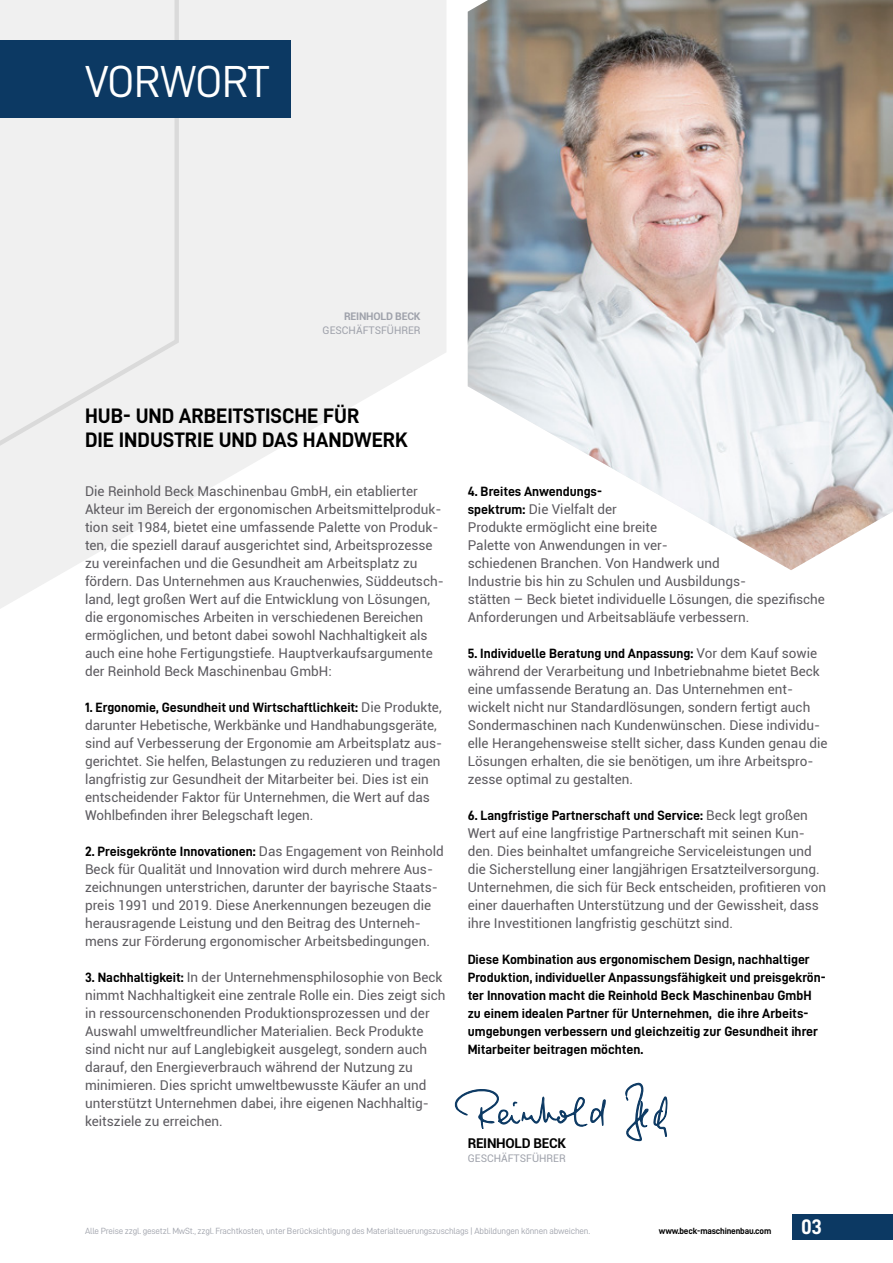
<style>
.page{position:relative;width:893px;height:1263px;background:#fff}
.page>*{position:absolute;margin:0;border:0;box-sizing:border-box;transform-origin:0 0}
.t1{font:45px "D DIN";letter-spacing:-.02em;color:#fff}
.t2{font:21px/24px "D DIN Bold";color:#000}
.t3{font:21px "D DIN Bold";color:#fff}
.t4{font:13.5px/18px "Roboto";color:#5d5b60}
.t5{font:13.5px/18px "D DIN Bold";color:#000}
.t6{font:700 13.5px "Roboto";letter-spacing:-.02em;color:#000}
.t7{font:10.5px "Roboto";color:#9fa2ab}
.t8{font:700 10.5px "Roboto";letter-spacing:-.02em;color:#9fa2ab}
.t9{font:9px "D DIN";letter-spacing:-.02em;color:#9fa2ab}
.t10{font:9px "D DIN Bold";letter-spacing:-.02em;color:#000}
.s1{font-family:"Roboto";color:#5d5b60}
.s2{font-family:"D DIN Bold";color:#000}
</style>
<div class="page">
<svg style="left:183px;top:0;width:263px;height:503px;fill:#f0f0f0"></svg>
<svg style="left:0;top:0;width:183px;height:609px"></svg>
<div style="left:793px;top:1214px;width:100px;height:25px;background:#0c3963"></div>
<div style="left:0;top:40px;width:291px;height:78px;background:#0c3963"></div>
<img style="left:468px;top:0;width:425px;height:570px">
<svg style="left:454px;top:1089px;width:152px;height:40px"></svg>
<svg style="left:625px;top:1082px;width:43px;height:60px"></svg>
<h1 class="t1" style="left:85px;top:56px;width:186px">VORWORT</h1>
<p class="t8" style="left:344px;top:309px;width:78px">REINHOLD BECK</p>
<p class="t7" style="left:323px;top:323px;width:99px">GESCHÄFTSFÜHRER</p>
<h2 class="t2" style="left:85px;top:404px;width:324px">HUB- UND ARBEITSTISCHE FÜR<br>DIE INDUSTRIE UND DAS HANDWERK</h2>
<p class="t4" style="left:85px;top:481px;width:360px">Die Reinhold Beck Maschinenbau GmbH, ein etablierter Akteur im Bereich der ergonomischen Arbeitsmittelproduk&shy;tion seit 1984, bietet eine umfassende Palette von Produk&shy;ten, die speziell darauf ausgerichtet sind, Arbeitsprozesse zu vereinfachen und die Gesundheit am Arbeitsplatz zu fördern. Das Unternehmen aus Krauchenwies, Süddeutsch&shy;land, legt großen Wert auf die Entwicklung von Lösungen, die ergonomisches Arbeiten in verschiedenen Bereichen ermöglichen, und betont dabei sowohl Nachhaltigkeit als auch eine hohe Fertigungstiefe. Hauptverkaufsargumente der Reinhold Beck Maschinenbau GmbH:</p>
<p class="t5" style="left:85px;top:698px;width:358px">1. Ergonomie, Gesundheit und Wirtschaftlichkeit: <span class="s1">Die Produkte,</span></p>
<p class="t4" style="left:85px;top:715px;width:359px">darunter Hebetische, Werkbänke und Handhabungsgeräte, sind auf Verbesserung der Ergonomie am Arbeitsplatz aus&shy;gerichtet. Sie helfen, Belastungen zu reduzieren und tragen langfristig zur Gesundheit der Mitarbeiter bei. Dies ist ein entscheidender Faktor für Unternehmen, die Wert auf das Wohlbefinden ihrer Belegschaft legen.</p>
<p class="t5" style="left:85px;top:842px;width:360px">2. Preisgekrönte Innovationen: <span class="s1">Das Engagement von Reinhold</span></p>
<p class="t4" style="left:85px;top:859px;width:354px">Beck für Qualität und Innovation wird durch mehrere Aus&shy;zeichnungen unterstrichen, darunter der bayrische Staats&shy;preis 1991 und 2019. Diese Anerkennungen bezeugen die herausragende Leistung und den Beitrag des Unterneh&shy;mens zur Förderung ergonomischer Arbeitsbedingungen.</p>
<p class="t4" style="left:85px;top:967px;width:362px"><span class="s2">3. Nachhaltigkeit:</span> In der Unternehmensphilosophie von Beck nimmt Nachhaltigkeit eine zentrale Rolle ein. Dies zeigt sich in ressourcenschonenden Produktionsprozessen und der Auswahl umweltfreundlicher Materialien. Beck Produkte sind nicht nur auf Langlebigkeit ausgelegt, sondern auch darauf, den Energieverbrauch während der Nutzung zu minimieren. Dies spricht umweltbewusste Käufer an und unterstützt Unternehmen dabei, ihre eigenen Nachhaltig&shy;keitsziele zu erreichen.</p>
<p class="t5" style="left:468px;top:482px;width:136px">4. Breites Anwendungs-</p>
<p class="t4" style="left:468px;top:499px;width:359px"><span class="s2">spektrum:</span> Die Vielfalt der<br>Produkte ermöglicht eine breite<br>Palette von Anwendungen in ver-<br>schiedenen Branchen. Von Handwerk und<br>Industrie bis hin zu Schulen und Ausbildungs-<br>stätten – Beck bietet individuelle Lösungen, die spezifische Anforderungen und Arbeitsabläufe verbessern.</p>
<p class="t5" style="left:468px;top:644px;width:351px">5. Individuelle Beratung und Anpassung: <span class="s1">Vor dem Kauf sowie</span></p>
<p class="t4" style="left:468px;top:661px;width:361px">während der Verarbeitung und Inbetriebnahme bietet Beck eine umfassende Beratung an. Das Unternehmen ent&shy;wickelt nicht nur Standardlösungen, sondern fertigt auch Sondermaschinen nach Kundenwünschen. Diese individu&shy;elle Herangehensweise stellt sicher, dass Kunden genau die Lösungen erhalten, die sie benötigen, um ihre Arbeitspro&shy;zesse optimal zu gestalten.</p>
<p class="t5" style="left:468px;top:806px;width:342px">6. Langfristige Partnerschaft und Service: <span class="s1">Beck legt großen</span></p>
<p class="t4" style="left:468px;top:823px;width:360px">Wert auf eine langfristige Partnerschaft mit seinen Kun&shy;den. Dies beinhaltet umfangreiche Serviceleistungen und die Sicherstellung einer langjährigen Ersatzteilversorgung.<br>Unternehmen, die sich für Beck entscheiden, profitieren von einer dauerhaften Unterstützung und der Gewissheit, dass ihre Investitionen langfristig geschützt sind.</p>
<p class="t5" style="left:468px;top:950px;width:359px">Diese Kombination aus ergonomischem Design, nachhaltiger Produktion, individueller Anpassungsfähigkeit und preisgekrön&shy;ter Innovation macht die Reinhold Beck Maschinenbau GmbH zu einem idealen Partner für Unternehmen, die ihre Arbeits&shy;umgebungen verbessern und gleichzeitig zur Gesundheit ihrer Mitarbeiter beitragen möchten.</p>
<p class="t6" style="left:468px;top:1134px;width:100px">REINHOLD BECK</p>
<p class="t7" style="left:468px;top:1151px;width:99px">GESCHÄFTSFÜHRER</p>
<p class="t9" style="left:85px;top:1226px;width:507px">Alle Preise zzgl. gesetzl. MwSt., zzgl. Frachtkosten, unter Berücksichtigung des Materialteuerungszuschlags | Abbildungen können abweichen.</p>
<p class="t10" style="left:659px;top:1226px;width:114px">www.beck-maschinenbau.com</p>
<h2 class="t3" style="left:801px;top:1215px;width:22px">03</h2>
</div>
